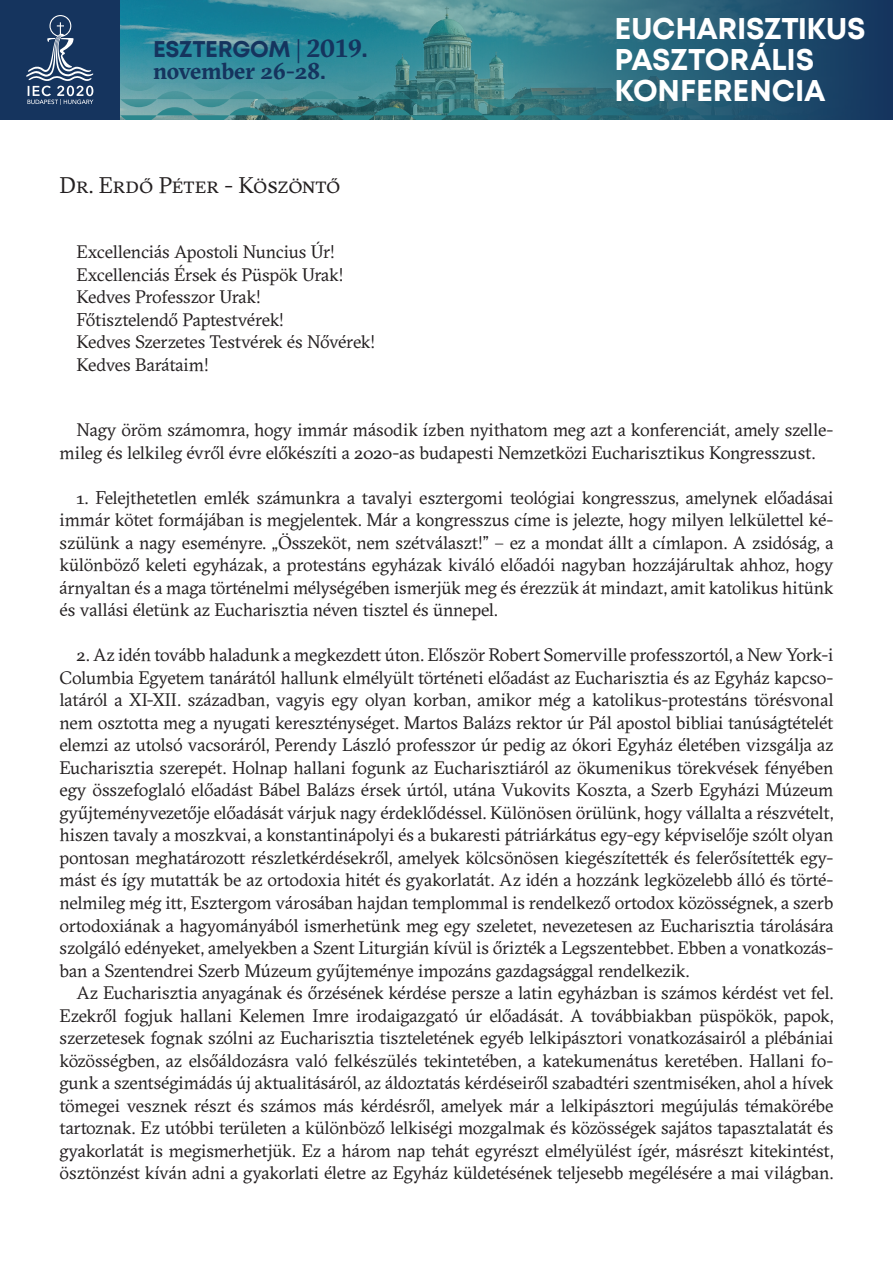
<style>
.page{position:relative;width:893px;height:1263px;background:#fff}
.page>*{position:absolute;margin:0;border:0;box-sizing:border-box;transform-origin:0 0}
.t1{font:700 30px "Mont";letter-spacing:-.01em;color:#fff}
.t2{font:700 22.8px "Mont";letter-spacing:-.015em;color:#15345e}
.t3{font:700 22.8px "GT Sectra";letter-spacing:-.015em;color:#15345e}
.t4{font:22.5px "GT Sectra";color:#231f20}
.kenyer{font:18px/22.5px "GT Sectra";letter-spacing:-.005em;color:#231f20;text-align:justify}
.s1{font-family:"GT Sectra";font-weight:400;font-size:24.75px}
.s2{font-family:"GT Sectra";font-size:24.75px}
</style>
<div class="page">
<svg style="left:120px;top:0;width:389px;height:15px"></svg>
<div style="left:509px;top:0;width:384px;height:120px;background:linear-gradient(to right,#54979a,#0e325c)"></div>
<div style="left:0;top:0;width:120px;height:120px;background:#15345e"></div>
<svg style="left:26px;top:15px;width:867px;height:105px"></svg>
<p class="t2" style="left:153px;top:34px;width:216px">ESZTERGOM <span class="s1">|</span> <span class="s2">2019.</span></p>
<p class="t3" style="left:153px;top:56px;width:174px">november 26-28.</p>
<p class="t4" style="left:60px;top:171px;width:282px">Dr. Erdő Péter - Köszöntő</p>
<p class="kenyer" style="left:77px;top:241px;width:260px">Excellenciás Apostoli Nuncius Úr!</p>
<p class="kenyer" style="left:77px;top:263px;width:269px">Excellenciás Érsek és Püspök Urak!</p>
<p class="kenyer" style="left:77px;top:286px;width:186px">Kedves Professzor Urak!</p>
<p class="kenyer" style="left:77px;top:308px;width:209px">Főtisztelendő Paptestvérek!</p>
<p class="kenyer" style="left:77px;top:331px;width:300px">Kedves Szerzetes Testvérek és Nővérek!</p>
<p class="kenyer" style="left:77px;top:353px;width:134px">Kedves Barátaim!</p>
<p class="t1" style="left:614px;top:9px;width:253px">EUCHARISZTIKUS</p>
<p class="t1" style="left:614px;top:40px;width:202px">PASZTORÁLIS</p>
<p class="t1" style="left:614px;top:71px;width:213px">KONFERENCIA</p>
<p class="kenyer" style="left:60px;top:419px;width:775px;text-indent:17px">Nagy öröm számomra, hogy immár második ízben nyithatom meg azt a konferenciát, amely szelle&shy;mileg és lelkileg évről évre előkészíti a 2020-as budapesti Nemzetközi Eucharisztikus Kongresszust.</p>
<p class="kenyer" style="left:60px;top:486px;width:775px;text-indent:17px">1. Felejthetetlen emlék számunkra a tavalyi esztergomi teológiai kongresszus, amelynek előadásai immár kötet formájában is megjelentek. Már a kongresszus címe is jelezte, hogy milyen lelkülettel ké&shy;szülünk a nagy eseményre. „Összeköt, nem szétválaszt!” – ez a mondat állt a címlapon. A zsidóság, a különböző keleti egyházak, a protestáns egyházak kiváló előadói nagyban hozzájárultak ahhoz, hogy árnyaltan és a maga történelmi mélységében ismerjük meg és érezzük át mindazt, amit katolikus hitünk és vallási életünk az Eucharisztia néven tisztel és ünnepel.</p>
<p class="kenyer" style="left:60px;top:644px;width:775px;text-indent:17px">2. Az idén tovább haladunk a megkezdett úton. Először Robert Somerville professzortól, a New York-i Columbia Egyetem tanárától hallunk elmélyült történeti előadást az Eucharisztia és az Egyház kapcso&shy;latáról a XI-XII. században, vagyis egy olyan korban, amikor még a katolikus-protestáns törésvonal nem osztotta meg a nyugati kereszténységet. Martos Balázs rektor úr Pál apostol bibliai tanúságtételét elemzi az utolsó vacsoráról, Perendy László professzor úr pedig az ókori Egyház életében vizsgálja az Eucharisztia szerepét. Holnap hallani fogunk az Eucharisztiáról az ökumenikus törekvések fényében egy összefoglaló előadást Bábel Balázs érsek úrtól, utána Vukovits Koszta, a Szerb Egyházi Múzeum gyűjteményvezetője előadását várjuk nagy érdeklődéssel. Különösen örülünk, hogy vállalta a részvételt, hiszen tavaly a moszkvai, a konstantinápolyi és a bukaresti pátriárkátus egy-egy képviselője szólt olyan pontosan meghatározott részletkérdésekről, amelyek kölcsönösen kiegészítették és felerősítették egy&shy;mást és így mutatták be az ortodoxia hitét és gyakorlatát. Az idén a hozzánk legközelebb álló és törté&shy;nelmileg még itt, Esztergom városában hajdan templommal is rendelkező ortodox közösségnek, a szerb ortodoxiának a hagyományából ismerhetünk meg egy szeletet, nevezetesen az Eucharisztia tárolására szolgáló edényeket, amelyekben a Szent Liturgián kívül is őrizték a Legszentebbet. Ebben a vonatkozás&shy;ban a Szentendrei Szerb Múzeum gyűjteménye impozáns gazdagsággal rendelkezik.</p>
<p class="kenyer" style="left:60px;top:981px;width:775px;text-indent:17px">Az Eucharisztia anyagának és őrzésének kérdése persze a latin egyházban is számos kérdést vet fel.<br>Ezekről fogjuk hallani Kelemen Imre irodaigazgató úr előadását. A továbbiakban püspökök, papok, szerzetesek fognak szólni az Eucharisztia tiszteletének egyéb lelkipásztori vonatkozásairól a plébániai közösségben, az elsőáldozásra való felkészülés tekintetében, a katekumenátus keretében. Hallani fo&shy;gunk a szentségimádás új aktualitásáról, az áldoztatás kérdéseiről szabadtéri szentmiséken, ahol a hívek tömegei vesznek részt és számos más kérdésről, amelyek már a lelkipásztori megújulás témakörébe tartoznak. Ez utóbbi területen a különböző lelkiségi mozgalmak és közösségek sajátos tapasztalatát és gyakorlatát is megismerhetjük. Ez a három nap tehát egyrészt elmélyülést ígér, másrészt kitekintést, ösztönzést kíván adni a gyakorlati életre az Egyház küldetésének teljesebb megélésére a mai világban.</p>
</div>
